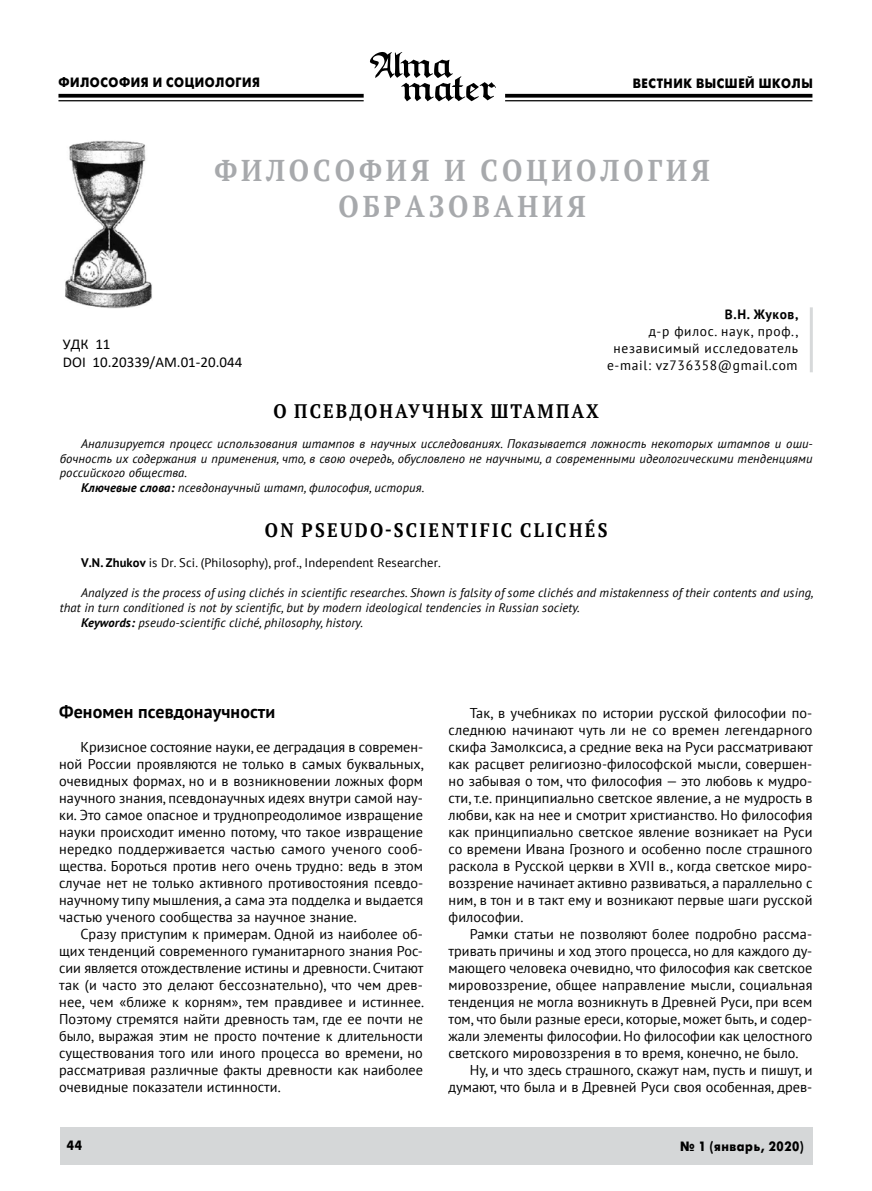
<style>
.page{position:relative;width:872px;height:1191px;background:#fff}
.page>*{position:absolute;margin:0;border:0;box-sizing:border-box;transform-origin:0 0}
.t1{font:700 30px/36px "PT Serif";letter-spacing:.145em;color:#a7a9ac;text-align:center;scale:.9 1}
.t2{font:700 19.5px "PT Serif";letter-spacing:.13em;color:#000;scale:.9 1}
.t3{font:700 18px "PT Sans";letter-spacing:.005em;color:#000}
.t4{font:15px/18px "Calibri";color:#000}
.t5{font:14.25px/17px "PT Sans";letter-spacing:.005em;color:#000;text-align:justify}
.t6{font:13.5px/17px "PT Sans";letter-spacing:.05em;color:#000;text-align:right}
.t7{font:13.5px "Futuris XC";letter-spacing:.05em;color:#000;scale:.9 1}
.t8{font:700 13.5px "PT Sans";letter-spacing:.045em;color:#000}
.t9{font:italic 12.45px "PT Sans";letter-spacing:.01em;color:#000}
.t10{font:12.45px "PT Sans";letter-spacing:.01em;color:#000}
.s1{font-weight:700}
</style>
<div class="page">
<div style="left:60px;top:1127px;width:752px;height:37px;background:#d5d7d8"></div>
<svg style="left:58px;top:94px;width:306px;height:4px"></svg>
<hr style="left:58px;top:100px;width:306px;height:1px;background:#000">
<svg style="left:505px;top:94px;width:307px;height:4px"></svg>
<hr style="left:505px;top:100px;width:307px;height:1px;background:#000">
<svg style="left:370px;top:52px;width:126px;height:49px"></svg>
<hr style="left:810px;top:307px;width:2px;height:65px;background:#d7d9da">
<img style="left:65px;top:140px;width:87px;height:169px">
<p class="t7" style="left:58px;top:75px;width:225px">философия и социология</p>
<p class="t7" style="left:633px;top:76px;width:201px">вестник высшей школы</p>
<h1 class="t1" style="left:214px;top:151px;width:552px">ФИЛОСОФИЯ И СОЦИОЛОГИЯ<br>ОБРАЗОВАНИЯ</h1>
<p class="t4" style="left:63px;top:335px;width:181px">УДК 11<br>DOI 10.20339/AM.01-20.044</p>
<p class="t8" style="left:724px;top:306px;width:75px">В.Н. Жуков,</p>
<p class="t6" style="left:607px;top:323px;width:193px">д-р филос. наук, проф., независимый исследователь e-mail: vz736358@gmail.com</p>
<h2 class="t2" style="left:273px;top:398px;width:363px">О ПСЕВДОНАУЧНЫХ ШТАМПАХ</h2>
<p class="t9" style="left:81px;top:435px;width:733px">Анализируется процесс использования штампов в научных исследованиях. Показывается ложность некоторых штампов и оши-</p>
<p class="t9" style="left:60px;top:450px;width:754px">бочность их содержания и применения, что, в свою очередь, обусловлено не научными, а современными идеологическими тенденциями</p>
<p class="t9" style="left:60px;top:465px;width:129px">российского общества.</p>
<p class="t9" style="left:81px;top:480px;width:345px"><span class="s1">Ключевые слова:</span> псевдонаучный штамп, философия, история.</p>
<h2 class="t2" style="left:265px;top:517px;width:382px">ON PSEUDO-SCIENTIFIC CLICHÉS</h2>
<p class="t10" style="left:81px;top:554px;width:361px"><span class="s1">V.N. Zhukov</span> is Dr. Sci. (Philosophy), prof., Independent Researcher.</p>
<p class="t9" style="left:81px;top:584px;width:734px">Analyzed is the process of using clichés in scientific researches. Shown is falsity of some clichés and mistakenness of their contents and using,</p>
<p class="t9" style="left:60px;top:599px;width:521px">that in turn conditioned is not by scientific, but by modern ideological tendencies in Russian society.</p>
<p class="t9" style="left:81px;top:614px;width:283px"><span class="s1">Keywords:</span> pseudo-scientific cliché, philosophy, history.</p>
<p class="t3" style="left:59px;top:699px;width:218px">Феномен псевдонаучности</p>
<p class="t5" style="left:59px;top:738px;width:366px;text-indent:21px">Кризисное состояние науки, ее деградация в современ&shy;ной России проявляются не только в самых буквальных, очевидных формах, но и в возникновении ложных форм научного знания, псевдонаучных идеях внутри самой нау&shy;ки. Это самое опасное и труднопреодолимое извращение науки происходит именно потому, что такое извращение нередко поддерживается частью самого ученого сооб&shy;щества. Бороться против него очень трудно: ведь в этом случае нет не только активного противостояния псевдо&shy;научному типу мышления, а сама эта подделка и выдается частью ученого сообщества за научное знание.</p>
<p class="t5" style="left:59px;top:925px;width:366px;text-indent:21px">Сразу приступим к примерам. Одной из наиболее об&shy;щих тенденций современного гуманитарного знания Рос&shy;сии является отождествление истины и древности. Считают так (и часто это делают бессознательно), что чем древ&shy;нее, чем «ближе к корням», тем правдивее и истиннее.<br>Поэтому стремятся найти древность там, где ее почти не было, выражая этим не просто почтение к длительности существования того или иного процесса во времени, но рассматривая различные факты древности как наиболее очевидные показатели истинности.</p>
<p class="t5" style="left:448px;top:704px;width:366px;text-indent:21px">Так, в учебниках по истории русской философии по&shy;следнюю начинают чуть ли не со времен легендарного скифа Замолксиса, а средние века на Руси рассматривают как расцвет религиозно-философской мысли, совершен&shy;но забывая о том, что философия — это любовь к мудро&shy;сти, т.е. принципиально светское явление, а не мудрость в любви, как на нее и смотрит христианство. Но философия как принципиально светское явление возникает на Руси со времени Ивана Грозного и особенно после страшного раскола в Русской церкви в XVII в., когда светское миро&shy;воззрение начинает активно развиваться, а параллельно с ним, в тон и в такт ему и возникают первые шаги русской философии.</p>
<p class="t5" style="left:470px;top:925px;width:344px">Рамки статьи не позволяют более подробно рассма-</p>
<p class="t5" style="left:448px;top:942px;width:365px">тривать причины и ход этого процесса, но для каждого ду-</p>
<p class="t5" style="left:448px;top:959px;width:365px">мающего человека очевидно, что философия как светское</p>
<p class="t5" style="left:448px;top:976px;width:365px">мировоззрение, общее направление мысли, социальная</p>
<p class="t5" style="left:448px;top:993px;width:365px">тенденция не могла возникнуть в Древней Руси, при всем</p>
<p class="t5" style="left:448px;top:1010px;width:365px">том, что были разные ереси, которые, может быть, и содер-</p>
<p class="t5" style="left:448px;top:1027px;width:365px">жали элементы философии. Но философии как целостного</p>
<p class="t5" style="left:448px;top:1044px;width:351px">светского мировоззрения в то время, конечно, не было.</p>
<p class="t5" style="left:470px;top:1061px;width:344px">Ну, и что здесь страшного, скажут нам, пусть и пишут, и</p>
<p class="t5" style="left:448px;top:1078px;width:365px">думают, что была и в Древней Руси своя особенная, древ-</p>
<p class="t7" style="left:67px;top:1138px;width:18px">44</p>
<p class="t7" style="left:680px;top:1138px;width:139px">№ 1 (январь, 2020)</p>
</div>
